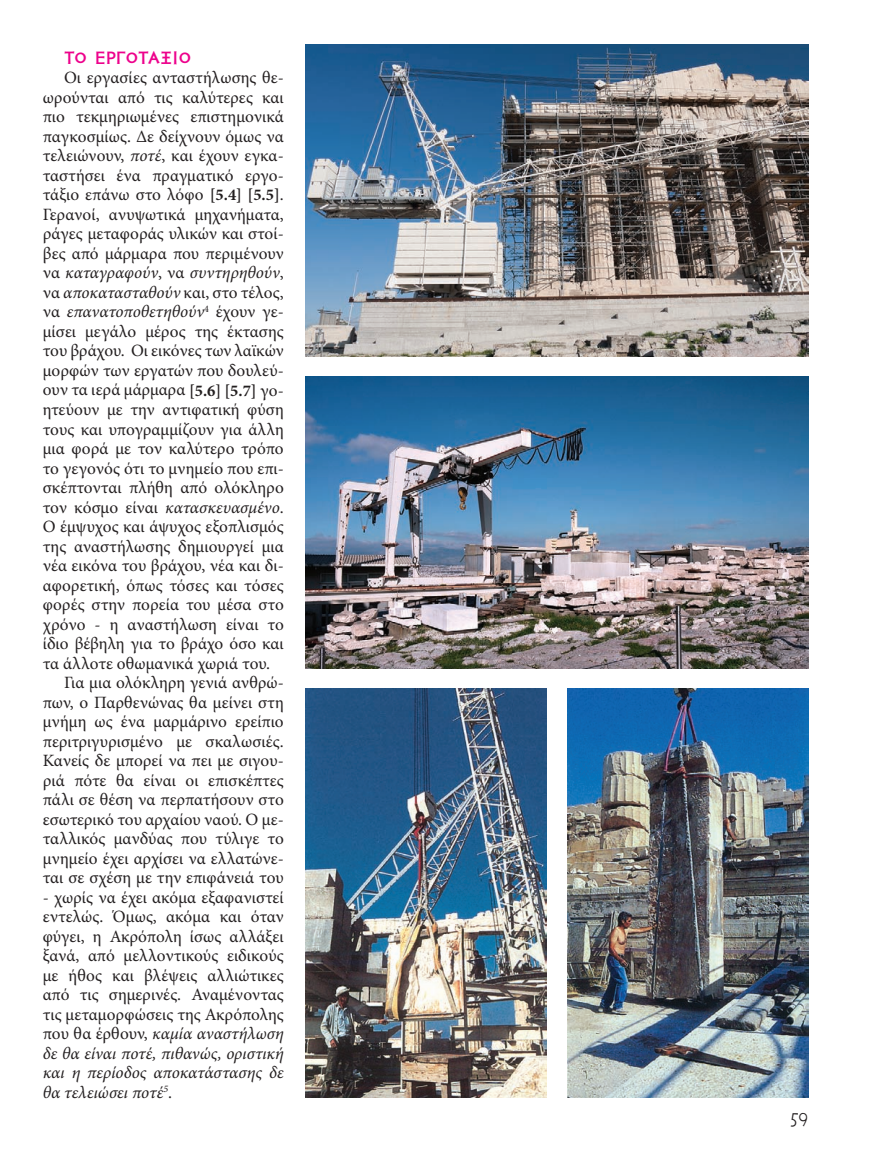
<style>
.page{position:relative;width:872px;height:1170px;background:#fff}
.page>*{position:absolute;margin:0;border:0;box-sizing:border-box;transform-origin:0 0}
.t1{font:700 18px "PF Hellenica Serif Pro";letter-spacing:-.015em;color:#ed028c}
.t2{font:300 18px "PF Hellenica Serif Pro";color:#231f20}
.t3{font:17.25px/19.5px "Minion Pro";color:#231f20;text-align:justify}
.s1{font-style:italic}
.s2{font-weight:700;font-size:16.5px}
</style>
<div class="page">
<img style="left:305px;top:44px;width:503px;height:312px">
<img style="left:305px;top:376px;width:503px;height:292px">
<img style="left:567px;top:688px;width:241px;height:409px">
<img style="left:305px;top:688px;width:241px;height:409px">
<p class="t1" style="left:64px;top:46px;width:129px">το εργοταξιο</p>
<p class="t3" style="left:43px;top:68px;width:242px;text-indent:21px">Οι εργασίες ανταστήλωσης θε&shy;ωρούνται από τις καλύτερες και πιο τεκμηριωμένες επιστημονικά παγκοσμίως. Δε δείχνουν όμως να τελειώνουν, <span class="s1">ποτέ</span>, και έχουν εγκα&shy;ταστήσει ένα πραγματικό εργο&shy;τάξιο επάνω στο λόφο <span class="s2">[5.4] [5.5]</span>.<br>Γερανοί, ανυψωτικά μηχανήματα, ράγες μεταφοράς υλικών και στοί&shy;βες από μάρμαρα που περιμένουν να <span class="s1">καταγραφούν</span>, να <span class="s1">συντηρηθούν</span>, να <span class="s1">αποκατασταθούν</span> και, στο τέλος, να <span class="s1">επανατοποθετηθούν</span><sup>4</sup> έχουν γε&shy;μίσει μεγάλο μέρος της έκτασης του βράχου. Οι εικόνες των λαϊκών μορφών των εργατών που δουλεύ&shy;ουν τα ιερά μάρμαρα <span class="s2">[5.6] [5.7]</span> γο&shy;ητεύουν με την αντιφατική φύση τους και υπογραμμίζουν για άλλη μια φορά με τον καλύτερο τρόπο το γεγονός ότι το μνημείο που επι&shy;σκέπτονται πλήθη από ολόκληρο τον κόσμο είναι <span class="s1">κατασκευασμένο</span>.<br>Ο έμψυχος και άψυχος εξοπλισμός της αναστήλωσης δημιουργεί μια νέα εικόνα του βράχου, νέα και δι&shy;αφορετική, όπως τόσες και τόσες φορές στην πορεία του μέσα στο χρόνο - η αναστήλωση είναι το ίδιο βέβηλη για το βράχο όσο και τα άλλοτε οθωμανικά χωριά του.</p>
<p class="t3" style="left:43px;top:672px;width:242px;text-indent:21px">Για μια ολόκληρη γενιά ανθρώ&shy;πων, ο Παρθενώνας θα μείνει στη μνήμη ως ένα μαρμάρινο ερείπιο περιτριγυρισμένο με σκαλωσιές.<br>Κανείς δε μπορεί να πει με σιγου&shy;ριά πότε θα είναι οι επισκέπτες πάλι σε θέση να περπατήσουν στο εσωτερικό του αρχαίου ναού. Ο με&shy;ταλλικός μανδύας που τύλιγε το μνημείο έχει αρχίσει να ελλατώνε&shy;ται σε σχέση με την επιφάνειά του</p>
<p class="t3" style="left:43px;top:887px;width:242px">- χωρίς να έχει ακόμα εξαφανιστεί εντελώς. Όμως, ακόμα και όταν φύγει, η Ακρόπολη ίσως αλλάξει ξανά, από μελλοντικούς ειδικούς με ήθος και βλέψεις αλλιώτικες από τις σημερινές. Αναμένοντας τις μεταμορφώσεις της Ακρόπολης που θα έρθουν, <span class="s1">καμία αναστήλωση δε θα είναι ποτέ, πιθανώς, οριστική και η περίοδος αποκατάστασης δε θα τελειώσει ποτέ</span><sup>5</sup>.</p>
<p class="t2" style="left:789px;top:1107px;width:20px">59</p>
</div>
